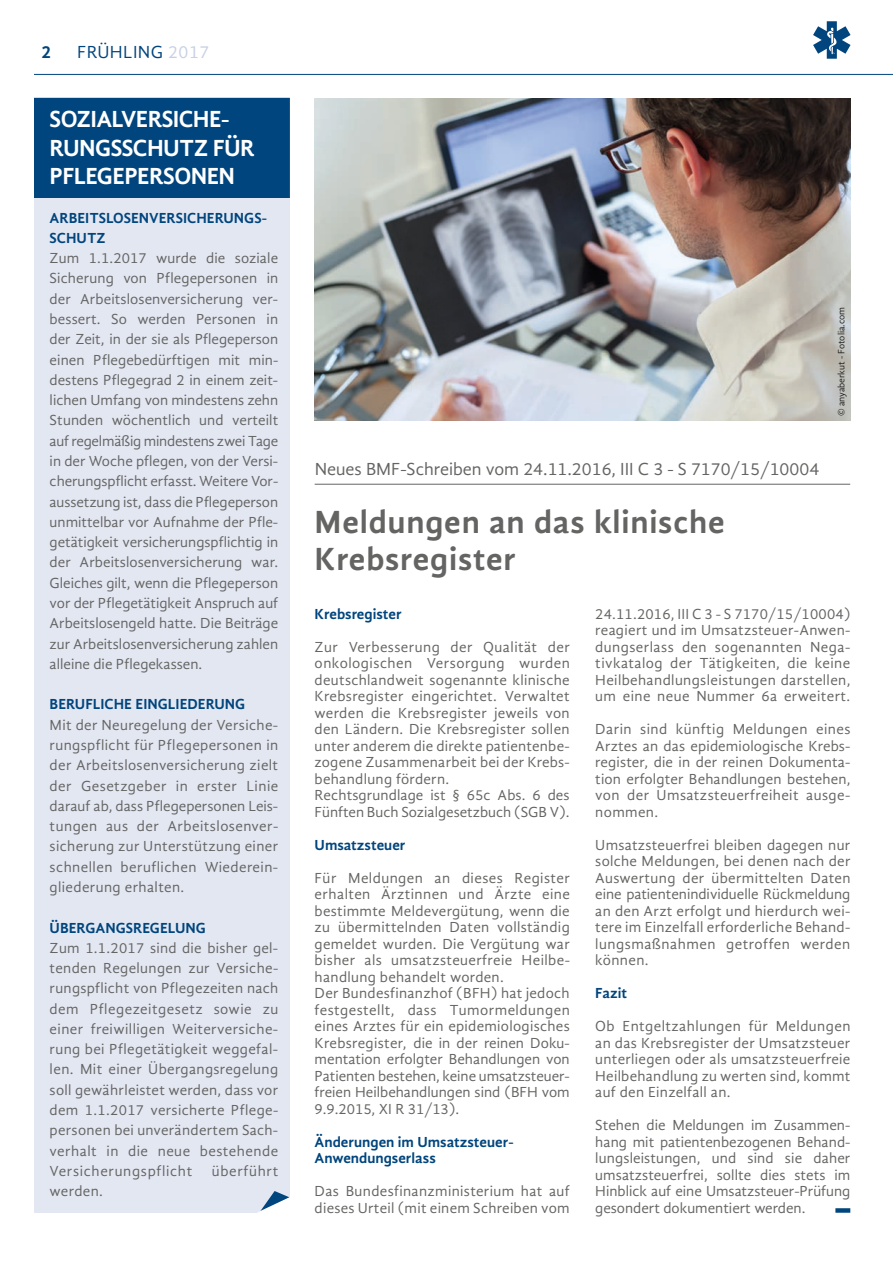
<style>
.page{position:relative;width:893px;height:1263px;background:#fff}
.page>*{position:absolute;margin:0;border:0;box-sizing:border-box;transform-origin:0 0}
.t1{font:700 33px/37.5px "Gandhi Sans";letter-spacing:.025em;color:#646463}
.t2{font:700 24px/28.5px "Gandhi Sans";letter-spacing:-.025em;color:#fff}
.t3{font:18px "Gandhi Sans";color:#646463}
.t4{font:18px "Gandhi Sans";letter-spacing:.025em;color:#00457d}
.t5{font:700 18px "Gandhi Sans";color:#00457d}
.t6{font:15px/16.5px "Gandhi Sans";letter-spacing:.02em;color:#646463;text-align:justify}
.t7{font:700 15px/16.5px "Gandhi Sans";color:#00457d}
.t8{font:15px "Gandhi Sans";letter-spacing:.045em;color:#646463}
.t9{font:9.45px "Gandhi Sans";color:#1d1d1b}
.s1{color:#c8d0e4}
</style>
<div class="page">
<img style="left:315px;top:98px;width:535px;height:323px">
<div style="left:835px;top:1208px;width:15px;height:5px;background:#00457d"></div>
<hr style="left:315px;top:484px;width:535px;height:1px;background:#646463">
<div style="left:35px;top:99px;width:254px;height:106px;background:#00457d"></div>
<div style="left:34px;top:98px;width:256px;height:108px;border:2px solid #00457d"></div>
<div style="left:34px;top:198px;width:256px;height:1015px;background:#e3e7f2"></div>
<svg style="left:257px;top:1191px;width:33px;height:22px"></svg>
<svg style="left:813px;top:21px;width:37px;height:38px"></svg>
<hr style="left:34px;top:74px;width:859px;height:1px;background:#00457d">
<p class="t5" style="left:41px;top:42px;width:11px">2</p>
<p class="t4" style="left:77px;top:42px;width:133px">FRÜHLING <span class="s1">2017</span></p>
<h2 class="t2" style="left:50px;top:105px;width:207px">SOZIALVERSICHE-<br>RUNGSSCHUTZ FÜR<br>PFLEGEPERSONEN</h2>
<p class="t7" style="left:50px;top:207px;width:219px;line-height:20.2px">ARBEITSLOSENVERSICHERUNGS-<br>SCHUTZ</p>
<p class="t6" style="left:50px;top:248px;width:230px;line-height:20.2px">Zum 1.1.2017 wurde die soziale Sicherung von Pflegepersonen in der Arbeitslosenversicherung ver&shy;bessert. So werden Personen in der Zeit, in der sie als Pflegeperson einen Pflegebedürftigen mit min&shy;destens Pflegegrad 2 in einem zeit&shy;lichen Umfang von mindestens zehn Stunden wöchentlich und verteilt auf regelmäßig mindestens zwei Tage in der Woche pflegen, von der Versi&shy;cherungspflicht erfasst. Weitere Vor&shy;aussetzung ist, dass die Pflegeperson unmittelbar vor Aufnahme der Pfle&shy;getätigkeit versicherungspflichtig in der Arbeitslosenversicherung war.<br>Gleiches gilt, wenn die Pflegeperson vor der Pflegetätigkeit Anspruch auf Arbeitslosengeld hatte. Die Beiträge zur Arbeitslosenversicherung zahlen alleine die Pflegekassen.</p>
<p class="t7" style="left:50px;top:696px;width:197px">BERUFLICHE EINGLIEDERUNG</p>
<p class="t6" style="left:50px;top:714px;width:230px;line-height:20.2px">Mit der Neuregelung der Versiche&shy;rungspflicht für Pflegepersonen in der Arbeitslosenversicherung zielt der Gesetzgeber in erster Linie darauf ab, dass Pflegepersonen Leis&shy;tungen aus der Arbeitslosenver&shy;sicherung zur Unterstützung einer schnellen beruflichen Wiederein&shy;gliederung erhalten.</p>
<p class="t7" style="left:50px;top:919px;width:158px">ÜBERGANGSREGELUNG</p>
<p class="t6" style="left:50px;top:938px;width:230px;line-height:20.2px">Zum 1.1.2017 sind die bisher gel&shy;tenden Regelungen zur Versiche&shy;rungspflicht von Pflegezeiten nach dem Pflegezeitgesetz sowie zu einer freiwilligen Weiterversiche&shy;rung bei Pflegetätigkeit weggefal&shy;len. Mit einer Übergangsregelung soll gewährleistet werden, dass vor dem 1.1.2017 versicherte Pflege&shy;personen bei unverändertem Sach&shy;verhalt in die neue bestehende Versicherungspflicht</p>
<p class="t8" style="left:212px;top:1162px;width:68px">überführt</p>
<p class="t6" style="left:50px;top:1183px;width:55px">werden.</p>
<p class="t3" style="left:315px;top:458px;width:506px">Neues BMF-Schreiben vom 24.11.2016, III C 3 - S 7170/15/10004</p>
<h1 class="t1" style="left:315px;top:503px;width:411px">Meldungen an das klinische<br>Krebsregister</h1>
<p class="t9" style="left:836px;top:416px;width:111px;rotate:-90deg">© anyaberkut - Fotolia.com</p>
<p class="t7" style="left:315px;top:605px;width:89px">Krebsregister</p>
<p class="t6" style="left:315px;top:638px;width:257px;text-align:left">Zur Verbesserung der Qualität der onkologischen Versorgung wurden deutschlandweit sogenannte klinische Krebsregister eingerichtet. Verwaltet werden die Krebsregister jeweils von den Ländern. Die Krebsregister sollen unter anderem die direkte patientenbe&shy;zogene Zusammenarbeit bei der Krebs&shy;behandlung fördern.<br>Rechtsgrundlage ist § 65c Abs. 6 des Fünften Buch Sozialgesetzbuch (SGB V).</p>
<p class="t7" style="left:315px;top:836px;width:92px">Umsatzsteuer</p>
<p class="t6" style="left:315px;top:869px;width:257px;text-align:left">Für Meldungen an dieses Register erhalten Ärztinnen und Ärzte eine bestimmte Meldevergütung, wenn die zu übermittelnden Daten vollständig gemeldet wurden. Die Vergütung war bisher als umsatzsteuerfreie Heilbe&shy;handlung behandelt worden.<br>Der Bundesfinanzhof (BFH) hat jedoch festgestellt, dass Tumormeldungen eines Arztes für ein epidemiologisches Krebsregister, die in der reinen Doku&shy;mentation erfolgter Behandlungen von Patienten bestehen, keine umsatzsteuer&shy;freien Heilbehandlungen sind (BFH vom 9.9.2015, XI R 31/13).</p>
<p class="t7" style="left:315px;top:1133px;width:200px">Änderungen im Umsatzsteuer-<br>Anwendungserlass</p>
<p class="t6" style="left:315px;top:1183px;width:256px">Das Bundesfinanzministerium hat auf dieses Urteil (mit einem Schreiben vom</p>
<p class="t6" style="left:595px;top:605px;width:257px">24.11.2016, III C 3 - S 7170/15/10004) reagiert und im Umsatzsteuer-Anwen&shy;dungserlass den sogenannten Nega&shy;tivkatalog der Tätigkeiten, die keine Heilbehandlungsleistungen darstellen, um eine neue Nummer 6a erweitert.</p>
<p class="t6" style="left:595px;top:721px;width:257px">Darin sind künftig Meldungen eines Arztes an das epidemiologische Krebs&shy;register, die in der reinen Dokumenta&shy;tion erfolgter Behandlungen bestehen, von der Umsatzsteuerfreiheit ausge&shy;nommen.</p>
<p class="t6" style="left:595px;top:836px;width:257px">Umsatzsteuerfrei bleiben dagegen nur solche Meldungen, bei denen nach der Auswertung der übermittelten Daten eine patientenindividuelle Rückmeldung an den Arzt erfolgt und hierdurch wei&shy;tere im Einzelfall erforderliche Behand&shy;lungsmaßnahmen getroffen werden können.</p>
<p class="t7" style="left:595px;top:985px;width:33px">Fazit</p>
<p class="t6" style="left:595px;top:1018px;width:257px">Ob Entgeltzahlungen für Meldungen an das Krebsregister der Umsatzsteuer unterliegen oder als umsatzsteuerfreie Heilbehandlung zu werten sind, kommt auf den Einzelfall an.</p>
<p class="t6" style="left:595px;top:1117px;width:257px">Stehen die Meldungen im Zusammen&shy;hang mit patientenbezogenen Behand&shy;lungsleistungen, und sind sie daher umsatzsteuerfrei, sollte dies stets im Hinblick auf eine Umsatzsteuer-Prüfung gesondert dokumentiert werden.</p>
</div>
